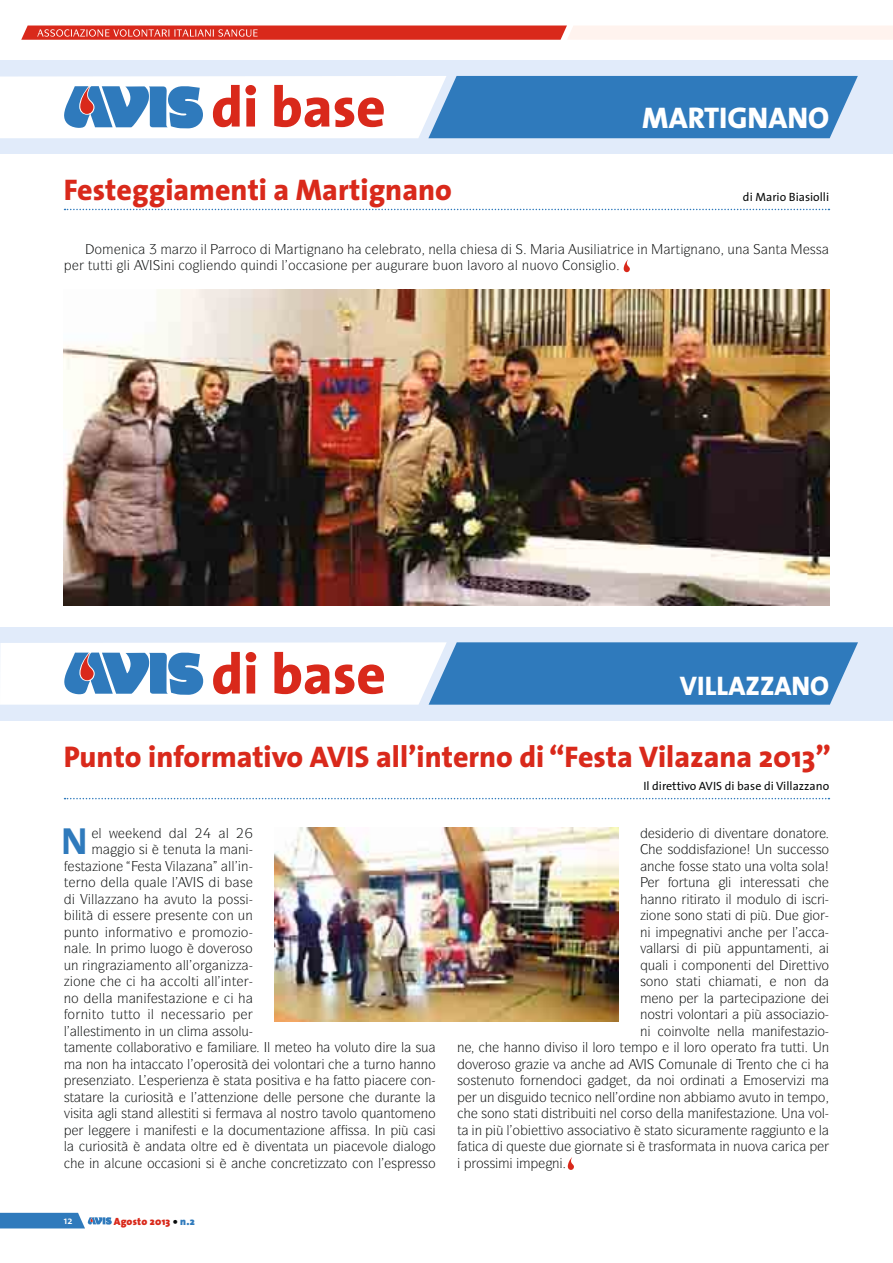
<style>
.page{position:relative;width:893px;height:1263px;background:#fff}
.page>*{position:absolute;margin:0;border:0;box-sizing:border-box;transform-origin:0 0}
.t1{font:800 57px "The Sans";color:#d9291b}
.t2{font:700 37.95px "The Sans";color:#2f7abc}
.t3{font:800 30px "The Sans";color:#d9291b}
.t4{font:800 30px "The Sans";color:#fff}
.t5{font:800 27px "The Sans";color:#fff}
.t6{font:13.5px "ITC Symbol Std";color:#090b0b}
.t7{font:12px "The Sans";color:#090b0b}
.t8{font:900 10.5px "The Sans";letter-spacing:.02em;color:#d9291b}
.t9{font:600 10.5px "The Sans";color:#fff}
.s1{color:#090b0b}
.s2{color:#2f7abc}
</style>
<div class="page">
<div style="left:1px;top:60px;width:892px;height:94px;background:#e1ebfa"></div>
<div style="left:446px;top:76px;width:412px;height:62px;background:#2f7abc"></div>
<svg style="left:21px;top:26px;width:546px;height:14px;background:#dc3b2f"></svg>
<div style="left:567px;top:26px;width:325px;height:14px;background:#fff3ee"></div>
<svg style="left:892px;top:26px;width:1px;height:14px"></svg>
<svg style="left:1px;top:76px;width:445px;height:62px;background:#dae6f1"></svg>
<svg style="left:1px;top:1213px;width:111px;height:15px"></svg>
<img style="left:64px;top:289px;width:765px;height:316px">
<div style="left:1px;top:627px;width:892px;height:93px;background:#e1ebfa"></div>
<div style="left:447px;top:642px;width:411px;height:63px;background:#2f7abc"></div>
<svg style="left:1px;top:642px;width:446px;height:63px;background:#dae6f1"></svg>
<img style="left:274px;top:828px;width:345px;height:194px">
<svg style="left:65px;top:798px;width:762px;height:1px"></svg>
<svg style="left:65px;top:209px;width:762px;height:1px"></svg>
<svg style="left:623px;top:259px;width:7px;height:13px"></svg>
<svg style="left:567px;top:1157px;width:7px;height:13px"></svg>
<h1 class="t1" style="left:211px;top:85px;width:176px">di base</h1>
<h3 class="t3" style="left:64px;top:178px;width:390px">Festeggiamenti a Martignano</h3>
<h3 class="t4" style="left:642px;top:106px;width:189px">MARTIGNANO</h3>
<p class="t7" style="left:743px;top:192px;width:88px">di Mario Biasiolli</p>
<p class="t6" style="left:299px;top:244px;width:47px">▼ ■■□</p>
<p class="t6" style="left:379px;top:244px;width:72px">● ▼□ ■ ●●</p>
<p class="t6" style="left:577px;top:244px;width:37px">◆▲● ▼</p>
<p class="t6" style="left:640px;top:244px;width:104px">■ ▼ ■ ■□ ◆■</p>
<p class="t6" style="left:88px;top:260px;width:41px">▼◆▼▼ ●</p>
<p class="t6" style="left:164px;top:260px;width:134px">■ □● ■ □ ❑◆■ ●□</p>
<p class="t6" style="left:316px;top:260px;width:26px">▲□■</p>
<p class="t6" style="left:441px;top:260px;width:177px">◆□■ ● ❖□ □ ● ■◆□❖□ □■▲ ● □</p>
<h1 class="t1" style="left:211px;top:652px;width:176px">di base</h1>
<h3 class="t5" style="left:680px;top:675px;width:151px">VILLAZZANO</h3>
<h3 class="t3" style="left:64px;top:745px;width:769px">Punto informativo AVIS all’interno di “Festa Vilazana 2013”</h3>
<p class="t7" style="left:643px;top:781px;width:187px">Il direttivo AVIS di base di Villazzano</p>
<h2 class="t2" style="left:61px;top:826px;width:28px">N</h2>
<p class="t6" style="left:98px;top:828px;width:5px">●</p>
<p class="t6" style="left:146px;top:828px;width:84px">■ ● ✔ ●</p>
<p class="t6" style="left:127px;top:844px;width:83px">□ ▲ ➔ ▼ ■◆▼ ●</p>
<p class="t6" style="left:238px;top:844px;width:9px">■</p>
<p class="t6" style="left:75px;top:861px;width:43px">▲▼ □■</p>
<p class="t6" style="left:228px;top:861px;width:22px">●● ■</p>
<p class="t6" style="left:64px;top:877px;width:34px">▼ ■□</p>
<p class="t6" style="left:116px;top:877px;width:61px">●● ❑◆ ● ●</p>
<p class="t6" style="left:171px;top:894px;width:36px">❖◆▼□ ●</p>
<p class="t6" style="left:226px;top:894px;width:21px">□▲▲</p>
<p class="t6" style="left:75px;top:910px;width:20px">●▼→</p>
<p class="t6" style="left:175px;top:910px;width:27px">▲ ■▼</p>
<p class="t6" style="left:219px;top:910px;width:36px">□■ ◆■</p>
<p class="t6" style="left:72px;top:927px;width:57px">◆■▼□ ■ □</p>
<p class="t6" style="left:151px;top:927px;width:23px">▼❖□</p>
<p class="t6" style="left:205px;top:927px;width:45px">□□□</p>
<p class="t6" style="left:99px;top:943px;width:155px">■ □ ●◆□ □ ➔ □❖ □▲□</p>
<p class="t6" style="left:64px;top:960px;width:36px">◆■ ■</p>
<p class="t6" style="left:152px;top:960px;width:49px">■▼□ ●● □</p>
<p class="t6" style="left:219px;top:960px;width:9px">■</p>
<p class="t6" style="left:180px;top:976px;width:58px">□●▼ ●● ■▼</p>
<p class="t6" style="left:136px;top:993px;width:66px">■ ▲▼ □■</p>
<p class="t6" style="left:68px;top:1009px;width:102px">□ ■ ▼□ ▼◆▼▼□ ● ■</p>
<p class="t6" style="left:190px;top:1009px;width:37px">▲▲ □</p>
<p class="t6" style="left:64px;top:1026px;width:38px">● ●● ▲▼</p>
<p class="t6" style="left:122px;top:1026px;width:67px">■▼□ ■ ◆■ ●</p>
<p class="t6" style="left:219px;top:1026px;width:31px">▲▲□●◆</p>
<p class="t6" style="left:64px;top:1042px;width:43px">▼ ■▼</p>
<p class="t6" style="left:123px;top:1042px;width:71px">□●● □ ▼❖□</p>
<p class="t6" style="left:335px;top:1042px;width:37px">❖□●◆▼□</p>
<p class="t6" style="left:401px;top:1042px;width:29px">● ▲◆</p>
<p class="t6" style="left:86px;top:1059px;width:24px">■□■</p>
<p class="t6" style="left:172px;top:1059px;width:31px">▼□ ●□</p>
<p class="t6" style="left:220px;top:1059px;width:29px">□▲ ▼→</p>
<p class="t6" style="left:274px;top:1059px;width:38px">❖□●□■▼</p>
<p class="t6" style="left:364px;top:1059px;width:33px">▼◆ ■□</p>
<p class="t6" style="left:413px;top:1059px;width:24px">■■□</p>
<p class="t6" style="left:83px;top:1075px;width:50px">▲■ ▼□</p>
<p class="t6" style="left:154px;top:1075px;width:93px">▲ ■ ➔ ▲▼▼</p>
<p class="t6" style="left:263px;top:1075px;width:32px">□▲▼❖</p>
<p class="t6" style="left:344px;top:1075px;width:18px">▼▼□</p>
<p class="t6" style="left:64px;top:1092px;width:23px">▲▼ ▼</p>
<p class="t6" style="left:109px;top:1092px;width:66px">● ◆ □▲▼→</p>
<p class="t6" style="left:191px;top:1092px;width:62px">● ▼▼■□■</p>
<p class="t6" style="left:316px;top:1092px;width:22px">▲□■</p>
<p class="t6" style="left:383px;top:1092px;width:48px">◆ ■▼ ●</p>
<p class="t6" style="left:64px;top:1108px;width:24px">❖▲▼</p>
<p class="t6" style="left:111px;top:1108px;width:36px">● ▲▼ ■</p>
<p class="t6" style="left:165px;top:1108px;width:46px">●● ▲▼▼ ▲</p>
<p class="t6" style="left:249px;top:1108px;width:155px">❖ ● ■□▲▼ □ ▼ ❖□●□ ❑◆ ■▼□</p>
<p class="t6" style="left:88px;top:1125px;width:5px">●</p>
<p class="t6" style="left:162px;top:1125px;width:33px">■ ▲▼</p>
<p class="t6" style="left:213px;top:1125px;width:46px">● □ ◆</p>
<p class="t6" style="left:276px;top:1125px;width:44px">■▼ □■</p>
<p class="t6" style="left:378px;top:1125px;width:9px">■</p>
<p class="t6" style="left:64px;top:1141px;width:144px">● ◆ □▲ ▼→ ➔ ■ ▼ □●▼</p>
<p class="t6" style="left:242px;top:1141px;width:87px">➔ ❖ ■▼ ▼ ◆■</p>
<p class="t6" style="left:364px;top:1141px;width:18px">❖□●</p>
<p class="t6" style="left:411px;top:1141px;width:27px">●□ □</p>
<p class="t6" style="left:92px;top:1158px;width:64px">■ ● ◆■ □</p>
<p class="t6" style="left:174px;top:1158px;width:73px">▲□■ ▲ ➔ ■</p>
<p class="t6" style="left:310px;top:1158px;width:89px">▼ ▼□ □■ ● ▲</p>
<p class="t6" style="left:416px;top:1158px;width:21px">▲▲□</p>
<p class="t9" style="left:64px;top:1217px;width:10px">12</p>
<p class="t8" style="left:114px;top:1215px;width:83px">Agosto 2013 <span class="s1">•</span> <span class="s2">n.2</span></p>
<p class="t6" style="left:725px;top:828px;width:27px">❖ ■▼</p>
<p class="t6" style="left:781px;top:828px;width:35px">□■ ▼□</p>
<p class="t6" style="left:699px;top:844px;width:42px">▲ □■</p>
<p class="t6" style="left:765px;top:844px;width:27px">■ ▲◆</p>
<p class="t6" style="left:810px;top:844px;width:21px">▲▲□</p>
<p class="t6" style="left:647px;top:861px;width:173px">■ □▲▲ ▲▼ ▼□ ◆■ ❖□●▼ ▲□●</p>
<p class="t6" style="left:671px;top:877px;width:33px">□ ▼◆■</p>
<p class="t6" style="left:725px;top:877px;width:31px">● ■▼</p>
<p class="t6" style="left:773px;top:877px;width:25px">▲▲ ▼</p>
<p class="t6" style="left:654px;top:894px;width:128px">■■□ ▼ ▼□ ● □ ◆●□</p>
<p class="t6" style="left:649px;top:910px;width:81px">□■ ▲□■□ ▲▼ ▼</p>
<p class="t6" style="left:640px;top:927px;width:9px">■</p>
<p class="t6" style="left:691px;top:927px;width:52px">■▼❖ ■</p>
<p class="t6" style="left:792px;top:927px;width:5px">●</p>
<p class="t6" style="left:640px;top:943px;width:38px">❖●● ▲</p>
<p class="t6" style="left:750px;top:943px;width:21px">◆■▼</p>
<p class="t6" style="left:640px;top:960px;width:27px">❑◆ ●</p>
<p class="t6" style="left:688px;top:960px;width:62px">□ □■ ■▼</p>
<p class="t6" style="left:771px;top:960px;width:59px">● ▼▼ ❖□</p>
<p class="t6" style="left:640px;top:976px;width:59px">▲□■□ ▲▼ ▼</p>
<p class="t6" style="left:750px;top:976px;width:58px">▼ ■□■</p>
<p class="t6" style="left:640px;top:1009px;width:75px">■□▲▼ ❖□●□■▼</p>
<p class="t6" style="left:773px;top:1009px;width:21px">▲▲□</p>
<p class="t6" style="left:640px;top:1026px;width:99px">■ □ ■❖□●▼ ■ ●●</p>
<p class="t6" style="left:770px;top:1026px;width:56px">■▲▼□</p>
<p class="t6" style="left:457px;top:1042px;width:9px">■</p>
<p class="t6" style="left:518px;top:1042px;width:108px">■■□ ❖ ▲□ ● ●□ □ ▼</p>
<p class="t6" style="left:650px;top:1042px;width:70px">□ ● ●□ □ □</p>
<p class="t6" style="left:780px;top:1042px;width:23px">▼◆▼▼</p>
<p class="t6" style="left:822px;top:1042px;width:9px">■</p>
<p class="t6" style="left:465px;top:1059px;width:47px">□❖ □▲□</p>
<p class="t6" style="left:667px;top:1059px;width:45px">□ ◆■●</p>
<p class="t6" style="left:753px;top:1059px;width:21px">■▼□</p>
<p class="t6" style="left:457px;top:1075px;width:117px">▲□▲▼ ■◆▼□ □ ■ ■ □</p>
<p class="t6" style="left:623px;top:1075px;width:101px">▼ ■□ □ ■▼</p>
<p class="t6" style="left:762px;top:1075px;width:33px">□▲ ❖</p>
<p class="t6" style="left:480px;top:1092px;width:203px">◆■ ▲◆ □ ▼ ■ □ ■●●□ ■ ■□■</p>
<p class="t6" style="left:728px;top:1092px;width:66px">□ ❖◆▼□ ■ ▼</p>
<p class="t6" style="left:481px;top:1108px;width:55px">▲□■□ ▲▼ ▼</p>
<p class="t6" style="left:552px;top:1108px;width:102px">▲▼ ◆▼ ■ ● □▲□</p>
<p class="t6" style="left:706px;top:1108px;width:64px">■ ▲▼ □■</p>
<p class="t6" style="left:790px;top:1108px;width:36px">■ ❖□●</p>
<p class="t6" style="left:538px;top:1125px;width:162px">▼▼ ❖□ ▲▲□ ▼ ❖□ ➔ ▲▼ ▼□ ▲ ◆</p>
<p class="t6" style="left:779px;top:1125px;width:45px">◆■▼□ ●</p>
<p class="t6" style="left:506px;top:1141px;width:34px">❑◆ ▲▼</p>
<p class="t6" style="left:557px;top:1141px;width:126px">◆ □■▼ ▲ ➔ ▼ ▲□</p>
<p class="t6" style="left:705px;top:1141px;width:58px">▼ ■ ■◆□❖</p>
<p class="t6" style="left:476px;top:1158px;width:21px">□▲▲</p>
<p class="t6" style="left:552px;top:1158px;width:9px">■</p>
</div>
